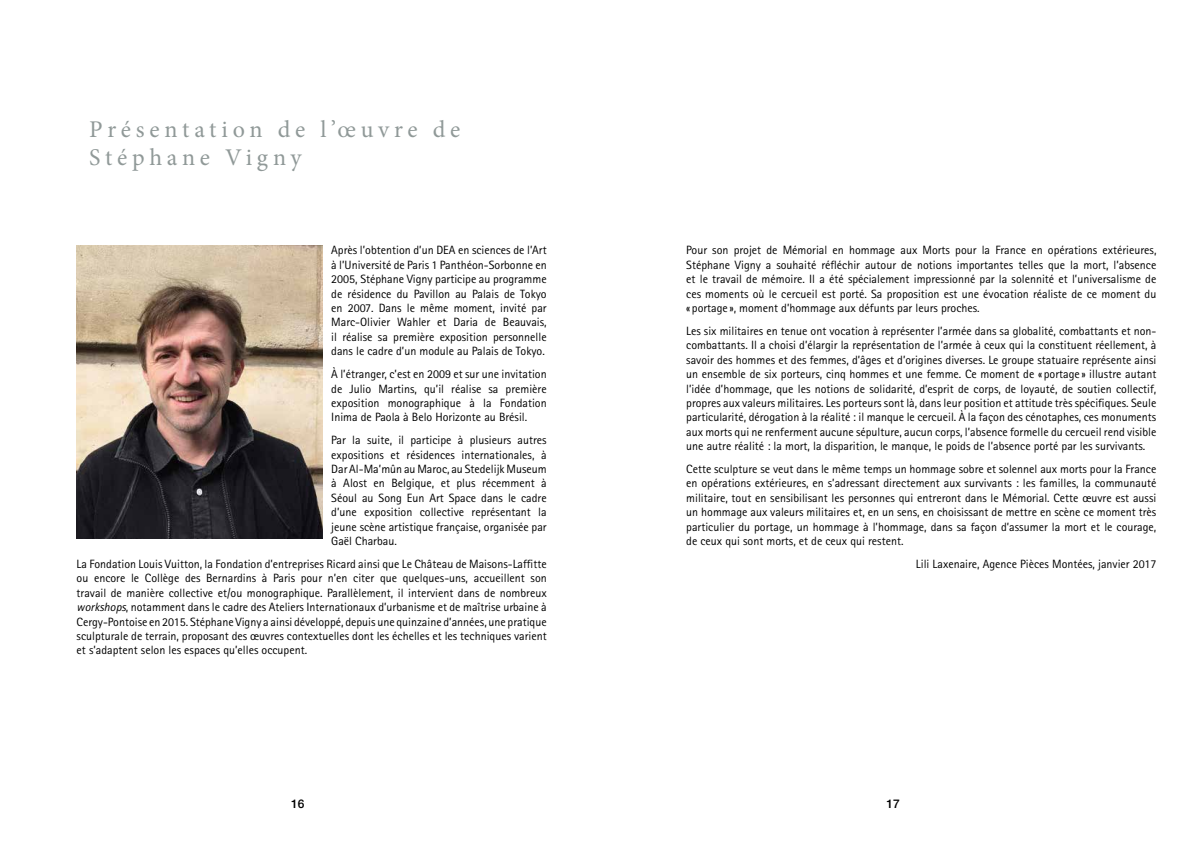
<style>
.page{position:relative;width:1191px;height:842px;background:#fff}
.page>*{position:absolute;margin:0;border:0;box-sizing:border-box;transform-origin:0 0}
.t1{font:24px/28.8px "Minion Pro";letter-spacing:.195em;color:#909998}
.t2{font:12px/14.4px "Rotis Sans Serif";color:#000;text-align:justify}
.t3{font:500 12px "Helvetica Neue LT Std";color:#000}
.s1{font-style:italic}
</style>
<div class="page">
<img style="left:77px;top:245px;width:245px;height:294px">
<h1 class="t1" style="left:89px;top:115px;width:373px">Présentation de l’œuvre de<br>Stéphane Vigny</h1>
<p class="t2" style="left:331px;top:243px;width:217px">Après l’obtention d’un DEA en sciences de l’Art à l’Université de Paris 1 Panthéon-Sorbonne en 2005, Stéphane Vigny participe au programme de résidence du Pavillon au Palais de Tokyo en 2007. Dans le même moment, invité par Marc‑Olivier Wahler et Daria de Beauvais, il réalise sa première exposition personnelle dans le cadre d’un module au Palais de Tokyo.</p>
<p class="t2" style="left:331px;top:367px;width:217px">À l’étranger, c’est en 2009 et sur une invitation de Julio Martins, qu’il réalise sa première exposition monographique à la Fondation Inima de Paola à Belo Horizonte au Brésil.</p>
<p class="t2" style="left:331px;top:433px;width:217px">Par la suite, il participe à plusieurs autres expositions et résidences internationales, à Dar Al-Ma’mûn au Maroc, au Stedelijk Museum à Alost en Belgique, et plus récemment à Séoul au Song Eun Art Space dans le cadre d’une exposition collective représentant la jeune scène artistique française, organisée par Gaël Charbau.</p>
<p class="t2" style="left:77px;top:557px;width:472px">La Fondation Louis Vuitton, la Fondation d’entreprises Ricard ainsi que Le Château de Maisons‑Laffitte ou encore le Collège des Bernardins à Paris pour n’en citer que quelques-uns, accueillent son travail de manière collective et/ou monographique. Parallèlement, il intervient dans de nombreux <span class="s1">workshops</span>, notamment dans le cadre des Ateliers Internationaux d’urbanisme et de maîtrise urbaine à Cergy‑Pontoise en 2015. Stéphane Vigny a ainsi développé, depuis une quinzaine d’années, une pratique sculpturale de terrain, proposant des œuvres contextuelles dont les échelles et les techniques varient et s’adaptent selon les espaces qu’elles occupent.</p>
<p class="t2" style="left:686px;top:243px;width:472px">Pour son projet de Mémorial en hommage aux Morts pour la France en opérations extérieures, Stéphane Vigny a souhaité réfléchir autour de notions importantes telles que la mort, l’absence et le travail de mémoire. Il a été spécialement impressionné par la solennité et l’universalisme de ces moments où le cercueil est porté. Sa proposition est une évocation réaliste de ce moment du « portage », moment d’hommage aux défunts par leurs proches.</p>
<p class="t2" style="left:686px;top:324px;width:472px">Les six militaires en tenue ont vocation à représenter l’armée dans sa globalité, combattants et non&shy;combattants. Il a choisi d’élargir la représentation de l’armée à ceux qui la constituent réellement, à savoir des hommes et des femmes, d’âges et d’origines diverses. Le groupe statuaire représente ainsi un ensemble de six porteurs, cinq hommes et une femme. Ce moment de « portage » illustre autant l’idée d’hommage, que les notions de solidarité, d’esprit de corps, de loyauté, de soutien collectif, propres aux valeurs militaires. Les porteurs sont là, dans leur position et attitude très spécifiques. Seule particularité, dérogation à la réalité : il manque le cercueil. À la façon des cénotaphes, ces monuments aux morts qui ne renferment aucune sépulture, aucun corps, l’absence formelle du cercueil rend visible une autre réalité : la mort, la disparition, le manque, le poids de l’absence porté par les survivants.</p>
<p class="t2" style="left:686px;top:462px;width:472px">Cette sculpture se veut dans le même temps un hommage sobre et solennel aux morts pour la France en opérations extérieures, en s’adressant directement aux survivants : les familles, la communauté militaire, tout en sensibilisant les personnes qui entreront dans le Mémorial. Cette œuvre est aussi un hommage aux valeurs militaires et, en un sens, en choisissant de mettre en scène ce moment très particulier du portage, un hommage à l’hommage, dans sa façon d’assumer la mort et le courage, de ceux qui sont morts, et de ceux qui restent.</p>
<p class="t2" style="left:916px;top:557px;width:242px">Lili Laxenaire, Agence Pièces Montées, janvier 2017</p>
<p class="t3" style="left:291px;top:797px;width:15px">16</p>
<p class="t3" style="left:886px;top:797px;width:15px">17</p>
</div>
